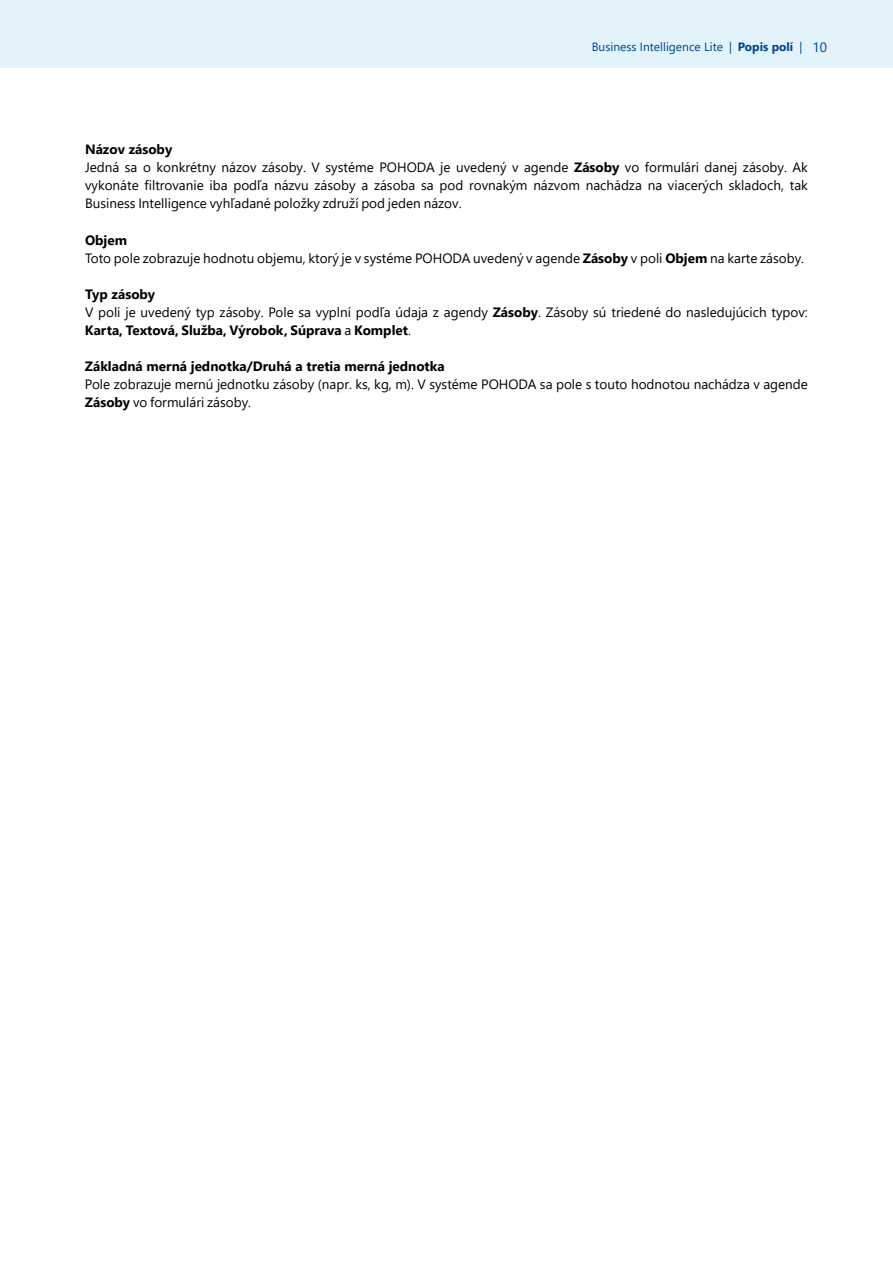
<style>
.page{position:relative;width:893px;height:1263px;background:#fff}
.page>*{position:absolute;margin:0;border:0;box-sizing:border-box;transform-origin:0 0}
.t1{font:13.5px/18.1px "Segoe UI";color:#000}
.t2{font:700 13.5px "Segoe UI";color:#000}
.t3{font:12px "Segoe UI";color:#004388}
.s1{font-weight:700}
.s2{font-size:13.5px}
</style>
<div class="page">
<div style="left:0;top:0;width:893px;height:68px;background:#e2f3fc"></div>
<p class="t3" style="left:592px;top:36px;width:237px">Business Intelligence Lite | <span class="s1">Popis polí</span> | <span class="s2">10</span></p>
<p class="t1" style="left:85px;top:139px;width:724px"><span class="s1">Názov zásoby<br></span>Jedná sa o konkrétny názov zásoby. V systéme POHODA je uvedený v agende <span class="s1">Zásoby</span> vo formulári danej zásoby. Ak vykonáte filtrovanie iba podľa názvu zásoby a zásoba sa pod rovnakým názvom nachádza na viacerých skladoch, tak Business Intelligence vyhľadané položky združí pod jeden názov.</p>
<p class="t1" style="left:85px;top:229px;width:721px"><span class="s1">Objem<br></span>Toto pole zobrazuje hodnotu objemu, ktorý je v systéme POHODA uvedený v agende <span class="s1">Zásoby</span> v poli <span class="s1">Objem</span> na karte zásoby.</p>
<p class="t1" style="left:85px;top:284px;width:724px"><span class="s1">Typ zásoby<br></span>V poli je uvedený typ zásoby. Pole sa vyplní podľa údaja z agendy <span class="s1">Zásoby</span>. Zásoby sú triedené do nasledujúcich typov:<br><span class="s1">Karta, Textová, Služba, Výrobok, Súprava</span> a <span class="s1">Komplet</span>.</p>
<p class="t2" style="left:85px;top:353px;width:361px">Základná merná jednotka/Druhá a tretia merná jednotka</p>
<p class="t1" style="left:85px;top:374px;width:724px">Pole zobrazuje mernú jednotku zásoby (napr. ks, kg, m). V systéme POHODA sa pole s touto hodnotou nachádza v agende<br><span class="s1">Zásoby</span> vo formulári zásoby.</p>
</div>
